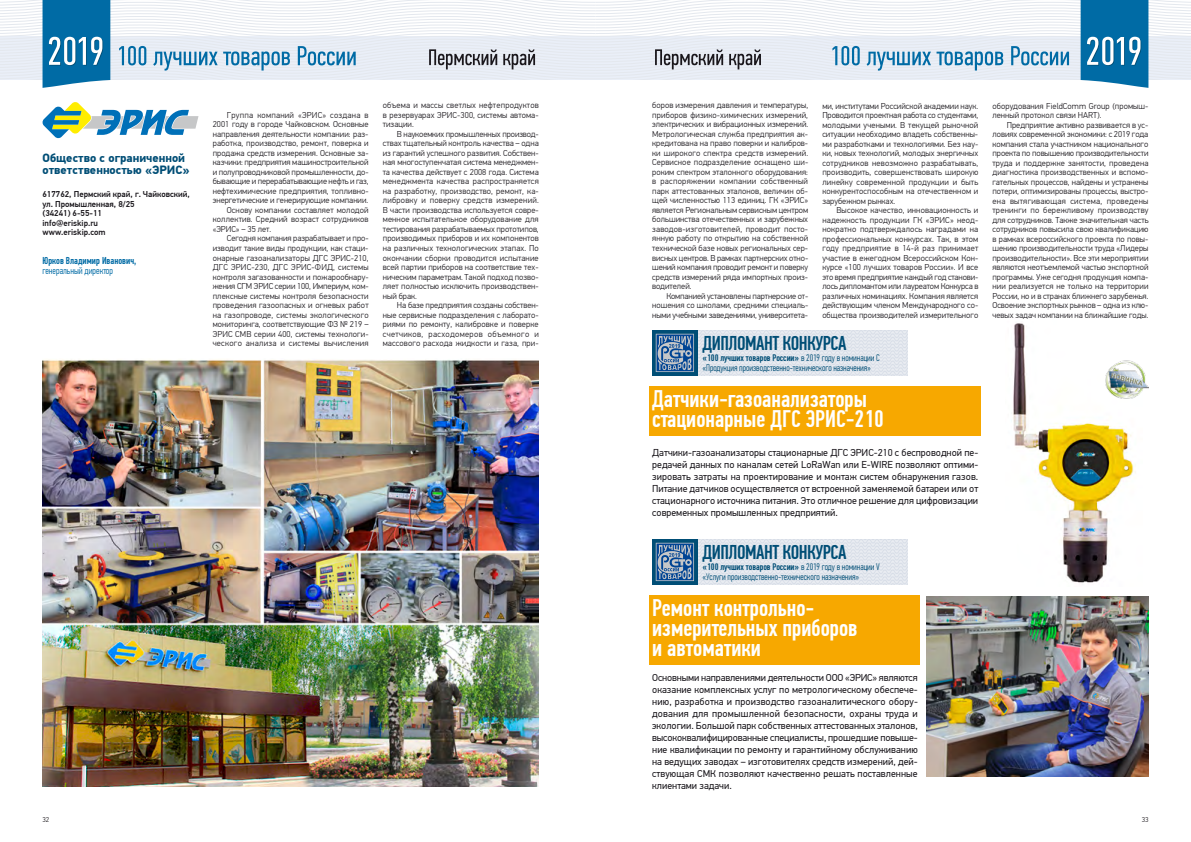
<style>
.page{position:relative;width:1191px;height:842px;background:#fff}
.page>*{position:absolute;margin:0;border:0;box-sizing:border-box;transform-origin:0 0}
.t1{font:500 24px/20px "PF Din Text Comp Pro";color:#fff}
.t2{font:500 20px "PF Din Text Comp Pro";letter-spacing:-.025em;color:#004e76}
.t3{font:700 12px/12px "PF Din Text Pro";color:#004e76}
.t4{font:10px/12px "PF Din Text Pro";color:#1a171c;text-align:justify}
.t5{font:500 10px "PF Din Text Comp Pro";color:#006ba5}
.t6{font:300 10px "PF Din Text Comp Pro";color:#006ba5}
.t7{font:300 9.5px/9.5px "PF Din Text Comp Pro";letter-spacing:-.005em;color:#004e76}
.t8{font:300 8.5px/9.5px "PF Din Text Pro";letter-spacing:.005em;color:#1a171c;text-align:justify}
.t9{font:500 8.5px/9.5px "PF Din Text Pro";color:#1a171c}
.t10{font:300 8.5px "PF Din Text Pro";letter-spacing:.03em;color:#1a171c}
.t11{font:300 8.5px "PF Din Text Pro";letter-spacing:.025em;color:#1a171c}
.t12{font:300 7px "PF Din Text Pro";color:#1a171c}
.s1{font-weight:500}
</style>
<div class="page">
<svg style="left:0;top:0;width:1191px;height:88px"></svg>
<svg style="left:42px;top:102px;width:156px;height:37px"></svg>
<img style="left:43px;top:359px;width:496px;height:427px">
<img style="left:1013px;top:323px;width:123px;height:260px">
<div style="left:649px;top:386px;width:332px;height:50px;background:#f7a800"></div>
<div style="left:649px;top:595px;width:270px;height:70px;background:#f7a800"></div>
<img style="left:926px;top:596px;width:222px;height:181px">
<svg style="left:652px;top:330px;width:256px;height:46px;background:#c4d0de"></svg>
<svg style="left:652px;top:539px;width:256px;height:46px;background:#c4d0de"></svg>
<img style="left:1105px;top:360px;width:43px;height:38px">
<h3 class="t3" style="left:43px;top:152px;width:149px">Общество с ограниченной ответственностью «ЭРИС»</h3>
<p class="t9" style="left:43px;top:190px;width:149px">617762, Пермский край, г. Чайковский, ул. Промышленная, 8/25<br>(34241) 6-55-11<br>info@eriskip.ru<br>www.eriskip.com</p>
<p class="t5" style="left:43px;top:255px;width:95px">Юрков Владимир Иванович,</p>
<p class="t6" style="left:43px;top:265px;width:72px">генеральный директор</p>
<p class="t11" style="left:227px;top:110px;width:143px">Группа компаний «ЭРИС» создана в</p>
<p class="t8" style="left:213px;top:120px;width:157px">2001 году в городе Чайковском. Основные</p>
<p class="t8" style="left:213px;top:129px;width:157px">направления деятельности компании: раз-</p>
<p class="t8" style="left:213px;top:139px;width:158px">работка, производство, ремонт, поверка и</p>
<p class="t8" style="left:213px;top:148px;width:157px">продажа средств измерения. Основные за-</p>
<p class="t8" style="left:213px;top:158px;width:157px">казчики: предприятия машиностроительной</p>
<p class="t8" style="left:213px;top:167px;width:158px">и полупроводниковой промышленности, до-</p>
<p class="t8" style="left:213px;top:177px;width:158px">бывающие и перерабатывающие нефть и газ,</p>
<p class="t8" style="left:213px;top:186px;width:157px">нефтехимические предприятия, топливно-</p>
<p class="t8" style="left:213px;top:196px;width:157px">энергетические и генерирующие компании.</p>
<p class="t8" style="left:227px;top:205px;width:143px">Основу компании составляет молодой</p>
<p class="t8" style="left:213px;top:215px;width:157px">коллектив. Средний возраст сотрудников</p>
<p class="t8" style="left:213px;top:224px;width:60px">«ЭРИС» – 35 лет.</p>
<p class="t8" style="left:227px;top:234px;width:143px">Сегодня компания разрабатывает и про-</p>
<p class="t8" style="left:213px;top:243px;width:157px">изводит такие виды продукции, как стаци-</p>
<p class="t8" style="left:213px;top:253px;width:157px">онарные газоанализаторы ДГС ЭРИС-210,</p>
<p class="t8" style="left:213px;top:262px;width:157px">ДГС ЭРИС-230, ДГС ЭРИС-ФИД, системы</p>
<p class="t8" style="left:213px;top:272px;width:157px">контроля загазованности и пожарообнару-</p>
<p class="t8" style="left:213px;top:281px;width:157px">жения СГМ ЭРИС серии 100, Империум, ком-</p>
<p class="t8" style="left:213px;top:291px;width:157px">плексные системы контроля безопасности</p>
<p class="t8" style="left:213px;top:300px;width:157px">проведения газоопасных и огневых работ</p>
<p class="t8" style="left:213px;top:310px;width:157px">на газопроводе, системы экологического</p>
<p class="t8" style="left:213px;top:319px;width:157px">мониторинга, соответствующие ФЗ № 219 –</p>
<p class="t8" style="left:213px;top:329px;width:157px">ЭРИС СМВ серии 400, системы технологи-</p>
<p class="t10" style="left:213px;top:338px;width:157px">ческого анализа и системы вычисления</p>
<p class="t8" style="left:383px;top:101px;width:157px">объема и массы светлых нефтепродуктов в резервуарах ЭРИС-300, системы автома&shy;тизации.</p>
<p class="t8" style="left:383px;top:129px;width:157px;text-indent:14px">В наукоемких промышленных производ&shy;ствах тщательный контроль качества – одна из гарантий успешного развития. Собствен&shy;ная многоступенчатая система менеджмен&shy;та качества действует с 2008 года. Система менеджмента качества распространяется на разработку, производство, ремонт, ка&shy;либровку и поверку средств измерений.<br>В части производства используется совре&shy;менное испытательное оборудование для тестирования разрабатываемых прототипов, производимых приборов и их компонентов на различных технологических этапах. По окончании сборки проводится испытание всей партии приборов на соответствие тех&shy;ническим параметрам. Такой подход позво&shy;ляет полностью исключить производствен&shy;ный брак.</p>
<p class="t8" style="left:383px;top:300px;width:157px;text-indent:14px">На базе предприятия созданы собствен&shy;ные сервисные подразделения с лаборато&shy;риями по ремонту, калибровке и поверке счетчиков, расходомеров объемного и массового расхода жидкости и газа, при-</p>
<p class="t8" style="left:652px;top:101px;width:158px">боров измерения давления и температуры, приборов физико-химических измерений, электрических и вибрационных измерений.<br>Метрологическая служба предприятия ак&shy;кредитована на право поверки и калибров&shy;ки широкого спектра средств измерений.<br>Сервисное подразделение оснащено ши&shy;роким спектром эталонного оборудования: в распоряжении компании собственный парк аттестованных эталонов, величин об&shy;щей численностью 113 единиц. ГК «ЭРИС» является Региональным сервисным центром большинства отечественных и зарубежных заводов-изготовителей, проводит посто&shy;янную работу по открытию на собственной технической базе новых региональных сер&shy;висных центров. В рамках партнерских отно&shy;шений компания проводит ремонт и поверку средств измерений ряда импортных произ&shy;водителей.</p>
<p class="t8" style="left:652px;top:291px;width:157px;text-indent:14px">Компанией установлены партнерские от&shy;ношения со школами, средними специаль&shy;ными учебными заведениями, университета-</p>
<p class="t8" style="left:822px;top:101px;width:157px">ми, институтами Российской академии наук.<br>Проводится проектная работа со студентами, молодыми учеными. В текущей рыночной ситуации необходимо владеть собственны&shy;ми разработками и технологиями. Без нау&shy;ки, новых технологий, молодых энергичных сотрудников невозможно разрабатывать, производить, совершенствовать широкую линейку современной продукции и быть конкурентоспособным на отечественном и зарубежном рынках.</p>
<p class="t8" style="left:822px;top:205px;width:157px;text-indent:14px">Высокое качество, инновационность и надежность продукции ГК «ЭРИС» неод&shy;нократно подтверждалось наградами на профессиональных конкурсах. Так, в этом году предприятие в 14-й раз принимает участие в ежегодном Всероссийском Кон&shy;курсе «100 лучших товаров России». И все это время предприятие каждый год станови&shy;лось дипломантом или лауреатом Конкурса в различных номинациях. Компания является действующим членом Международного со&shy;общества производителей измерительного</p>
<h2 class="t2" style="left:702px;top:332px;width:146px">ДИПЛОМАНТ КОНКУРСА</h2>
<p class="t7" style="left:702px;top:353px;width:179px"><span class="s1">«100 лучших товаров России»</span> в 2019 году в номинации C «Продукция производственно-технического назначения»</p>
<h1 class="t1" style="left:652px;top:389px;width:233px">Датчики-газоанализаторы стационарные ДГС ЭРИС-210</h1>
<p class="t4" style="left:652px;top:447px;width:327px">Датчики-газоанализаторы стационарные ДГС ЭРИС-210 с беспроводной пе&shy;редачей данных по каналам сетей LoRaWan или E-WIRE позволяют оптими&shy;зировать затраты на проектирование и монтаж систем обнаружения газов.<br>Питание датчиков осуществляется от встроенной заменяемой батареи или от стационарного источника питания. Это отличное решение для цифровизации современных промышленных предприятий.</p>
<h2 class="t2" style="left:702px;top:541px;width:146px">ДИПЛОМАНТ КОНКУРСА</h2>
<p class="t7" style="left:702px;top:562px;width:179px"><span class="s1">«100 лучших товаров России»</span> в 2019 году в номинации V «Услуги производственно-технического назначения»</p>
<h1 class="t1" style="left:652px;top:598px;width:207px">Ремонт контрольно&shy;измерительных приборов и автоматики</h1>
<p class="t4" style="left:652px;top:671px;width:267px">Основными направлениями деятельности ООО «ЭРИС» являются оказание комплексных услуг по метрологическому обеспече&shy;нию, разработка и производство газоаналитического обору&shy;дования для промышленной безопасности, охраны труда и экологии. Большой парк собственных аттестованных эталонов, высококвалифицированные специалисты, прошедшие повыше&shy;ние квалификации по ремонту и гарантийному обслуживанию на ведущих заводах – изготовителях средств измерений, дей&shy;ствующая СМК позволяют качественно решать поставленные клиентами задачи.</p>
<p class="t8" style="left:992px;top:101px;width:157px">оборудования FieldComm Group (промыш&shy;ленный протокол связи HART).</p>
<p class="t8" style="left:992px;top:120px;width:158px;text-indent:14px">Предприятие активно развивается в ус&shy;ловиях современной экономики: с 2019 года компания стала участником национального проекта по повышению производительности труда и поддержке занятости, проведена диагностика производственных и вспомо&shy;гательных процессов, найдены и устранены потери, оптимизированы процессы, выстро&shy;ена вытягивающая система, проведены тренинги по бережливому производству для сотрудников. Также значительная часть сотрудников повысила свою квалификацию в рамках всероссийского проекта по повы&shy;шению производительности труда «Лидеры производительности». Все эти мероприятии являются неотъемлемой частью экспортной программы. Уже сегодня продукция компа&shy;нии реализуется не только на территории России, но и в странах ближнего зарубежья.<br>Освоение экспортных рынков – одна из клю&shy;чевых задач компании на ближайшие годы.</p>
<p class="t12" style="left:43px;top:816px;width:8px">32</p>
<p class="t12" style="left:1141px;top:816px;width:8px">33</p>
</div>
